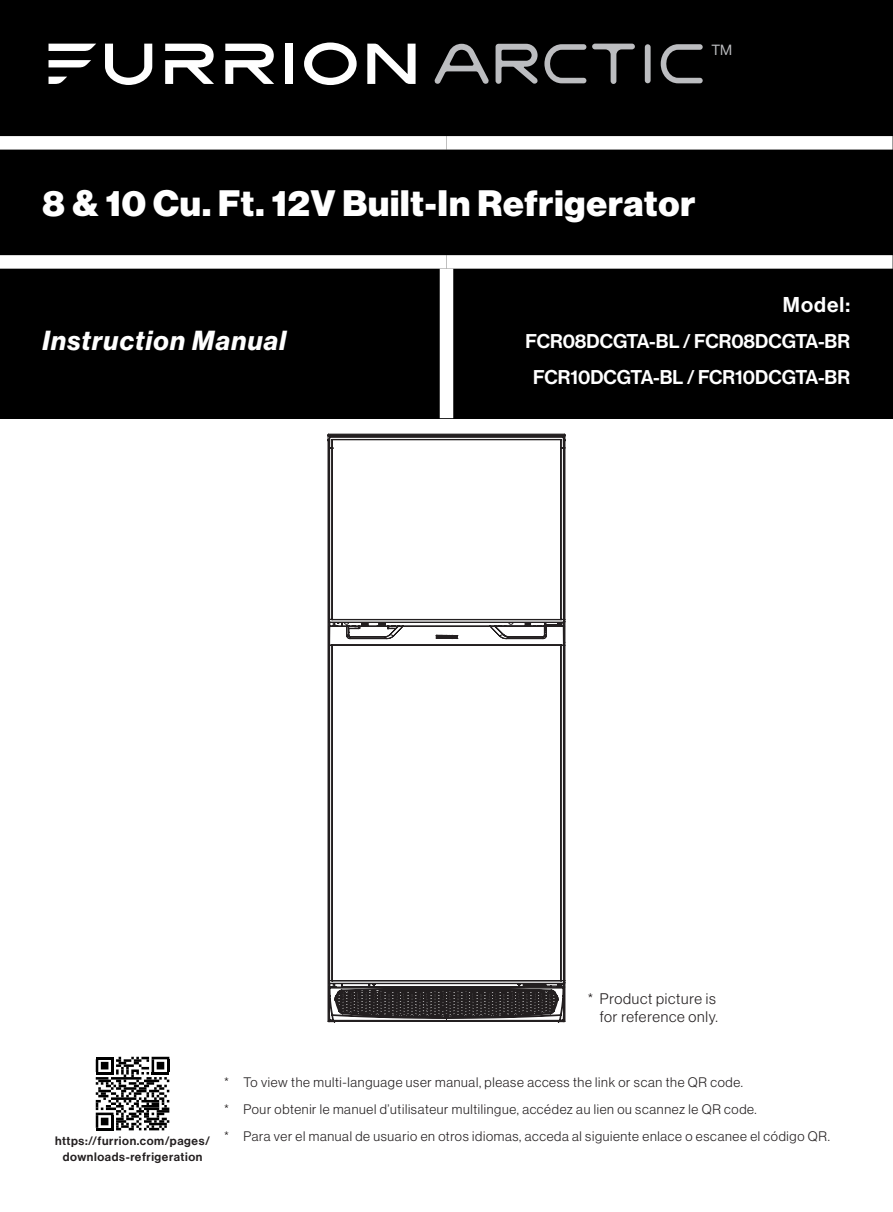
<style>
.page{position:relative;width:893px;height:1212px;background:#fff}
.page>*{position:absolute;margin:0;border:0;box-sizing:border-box;transform-origin:0 0}
.Body-normal{font:36px "N Haas Grotesk DS Pro 95 Blk";letter-spacing:.025em;color:#fff}
.Body-normal-2{font:27px "N Haas Grotesk DS Pro 76 Bd It";letter-spacing:.05em;color:#fff}
.Body-normal-3{font:21px "N Haas Grotesk DS Pro 65 Md";letter-spacing:.05em;color:#fff}
.t1{font:19.5px "N Haas Grotesk DS Pro 65 Md";color:#fff}
.Body-normal-4{font:15px/18px "N Haas Grotesk DS Pro 45 Lt";letter-spacing:.05em;color:#231f20;text-align:right}
.t2{font:14.4px "N Haas Grotesk DS Pro 55 Rg";color:#bcbdc0}
.Body-normal-5{font:13.5px "N Haas Grotesk DS Pro 45 Lt";letter-spacing:.05em;color:#231f20}
.Body-normal-6{font:12px/16.5px "N Haas Grotesk DS Pro 65 Md";letter-spacing:.05em;color:#231f20;text-align:center}
</style>
<div class="page">
<div style="left:0;top:0;width:893px;height:418px;background:#000"></div>
<div style="left:0;top:136px;width:446px;height:14px;background:#fff"></div>
<div style="left:446px;top:136px;width:447px;height:14px;background:#fff"></div>
<div style="left:0;top:255px;width:446px;height:14px;background:#fff"></div>
<div style="left:446px;top:255px;width:447px;height:14px;background:#fff"></div>
<div style="left:440px;top:269px;width:13px;height:149px;background:#fff"></div>
<div style="left:285px;top:44px;width:8px;height:40px;background:#fff"></div>
<svg style="left:367px;top:44px;width:49px;height:40px"></svg>
<svg style="left:49px;top:60px;width:42px;height:7px"></svg>
<svg style="left:49px;top:77px;width:18px;height:7px"></svg>
<svg style="left:49px;top:44px;width:47px;height:7px"></svg>
<svg style="left:304px;top:43px;width:53px;height:42px"></svg>
<svg style="left:105px;top:44px;width:47px;height:41px"></svg>
<svg style="left:165px;top:44px;width:49px;height:40px"></svg>
<svg style="left:225px;top:44px;width:49px;height:40px"></svg>
<div style="left:645px;top:44px;width:6px;height:39px;background:#bcbdc0;border-radius:3px"></div>
<svg style="left:592px;top:44px;width:43px;height:40px"></svg>
<svg style="left:496px;top:44px;width:42px;height:40px"></svg>
<svg style="left:434px;top:44px;width:55px;height:40px"></svg>
<svg style="left:544px;top:44px;width:42px;height:39px"></svg>
<svg style="left:661px;top:44px;width:42px;height:39px"></svg>
<svg style="left:328px;top:434px;width:237px;height:588px"></svg>
<svg style="left:96px;top:1057px;width:73px;height:73px"></svg>
<p class="t2" style="left:711px;top:42px;width:22px">TM</p>
<p class="Body-normal" style="left:43px;top:182px;width:654px">8 &amp; 10 Cu. Ft. 12V Built-In Refrigerator</p>
<p class="Body-normal-2" style="left:43px;top:325px;width:245px">Instruction Manual</p>
<p class="Body-normal-3" style="left:783px;top:293px;width:69px">Model:</p>
<p class="t1" style="left:525px;top:330px;width:326px">FCR08DCGTA-BL / FCR08DCGTA-BR</p>
<p class="t1" style="left:533px;top:366px;width:318px">FCR10DCGTA-BL / FCR10DCGTA-BR</p>
<p class="Body-normal-4" style="left:588px;top:990px;width:132px">* Product picture is for reference only.</p>
<p class="Body-normal-6" style="left:55px;top:1132px;width:157px">https://furrion.com/pages/ downloads-refrigeration</p>
<p class="Body-normal-5" style="left:224px;top:1075px;width:520px">* To view the multi-language user manual, please access the link or scan the QR code.</p>
<p class="Body-normal-5" style="left:224px;top:1102px;width:534px">* Pour obtenir le manuel d’utilisateur multilingue, accédez au lien ou scannez le QR code.</p>
<p class="Body-normal-5" style="left:224px;top:1129px;width:607px">* Para ver el manual de usuario en otros idiomas, acceda al siguiente enlace o escanee el código QR.</p>
</div>
